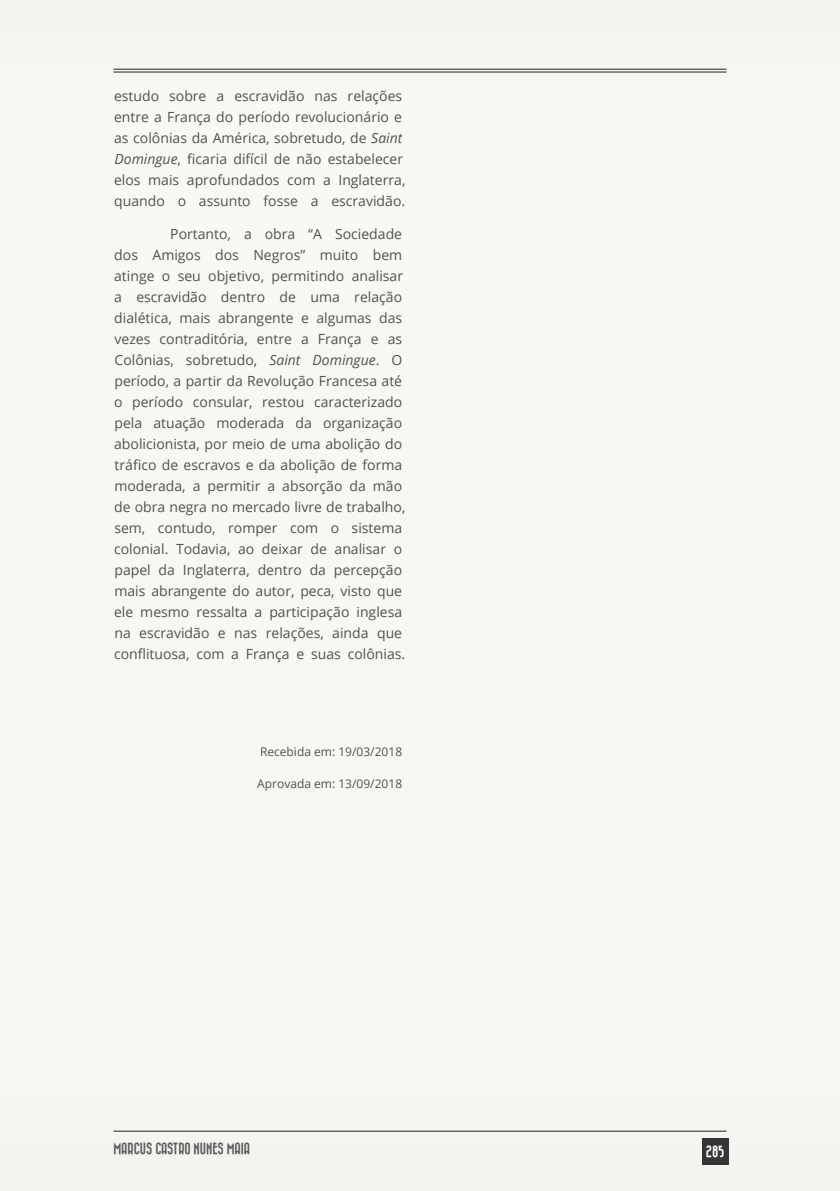
<style>
.page{position:relative;width:840px;height:1191px;background:#fff}
.page>*{position:absolute;margin:0;border:0;box-sizing:border-box;transform-origin:0 0}
.t1{font:14px/21px "Open Sans";color:#515151}
.t2{font:12px "Open Sans";color:#515151}
.t3{font:12px "Bazar";color:#5d5d5d}
.t4{font:12px "Bazar";color:#fff}
.s1{font-style:italic}
</style>
<div class="page">
<div style="left:0;top:0;width:839px;height:1190px;background:#f8f7f4"></div>
<hr style="left:113px;top:69px;width:613px;height:1px;background:#231f20">
<hr style="left:113px;top:72px;width:613px;height:1px;background:#231f20">
<hr style="left:113px;top:1130px;width:613px;height:1px;background:#231f20">
<div style="left:701px;top:1138px;width:27px;height:27px;background:#363536"></div>
<p class="t1" style="left:114px;top:85px;width:293px">estudo sobre a escravidão nas relações entre a França do período revolucionário e as colônias da América, sobretudo, de <span class="s1">Saint Domingue</span>, ficaria difícil de não estabelecer elos mais aprofundados com a Inglaterra, quando o assunto fosse a escravidão.</p>
<p class="t1" style="left:114px;top:223px;width:293px;text-indent:56px">Portanto, a obra “A Sociedade dos Amigos dos Negros” muito bem atinge o seu objetivo, permitindo analisar a escravidão dentro de uma relação dialética, mais abrangente e algumas das vezes contraditória, entre a França e as Colônias, sobretudo, <span class="s1">Saint Domingue</span>. O período, a partir da Revolução Francesa até o período consular, restou caracterizado pela atuação moderada da organização abolicionista, por meio de uma abolição do tráfico de escravos e da abolição de forma moderada, a permitir a absorção da mão de obra negra no mercado livre de trabalho, sem, contudo, romper com o sistema colonial. Todavia, ao deixar de analisar o papel da Inglaterra, dentro da percepção mais abrangente do autor, peca, visto que ele mesmo ressalta a participação inglesa na escravidão e nas relações, ainda que conflituosa, com a França e suas colônias.</p>
<p class="t2" style="left:260px;top:743px;width:144px">Recebida em: 19/03/2018</p>
<p class="t2" style="left:257px;top:776px;width:146px">Aprovada em: 13/09/2018</p>
<p class="t3" style="left:113px;top:1142px;width:138px">MARCUS CASTRO NUNES MAIA</p>
<p class="t4" style="left:705px;top:1145px;width:20px">285</p>
</div>
